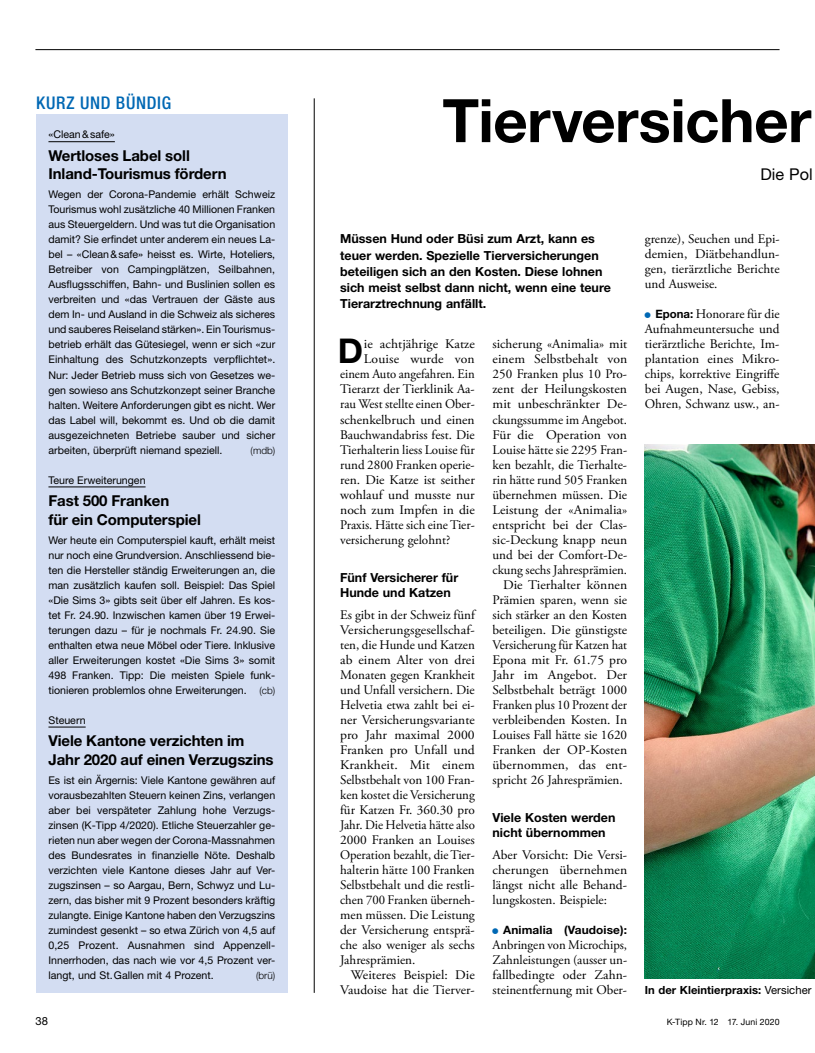
<style>
.page{position:relative;width:815px;height:1053px;background:#fff}
.page>*{position:absolute;margin:0;border:0;box-sizing:border-box;transform-origin:0 0}
.t1{font:700 60px "Helvetica Neue LT Std";letter-spacing:-.01em;color:#000}
.t2{font:700 34.12px "Helvetica Neue LT Std";color:#000}
.t3{font:500 condensed 17.5px "Helvetica Neue LT Std";letter-spacing:.04em;color:#0068b4}
.t4{font:16.25px "Helvetica Neue LT Std";color:#000}
.t5{font:700 15px/18.8px "Helvetica Neue LT Std";letter-spacing:-.005em;color:#000}
.t6{font:13.12px/15px "Adobe Garamond Pro";color:#000;text-align:justify}
.t7{font:13.12px/15px "Adobe Garamond Pro";color:#000;text-align:right;scale:1.04 1}
.t8{font:13.12px "Adobe Garamond Pro";color:#000;scale:.96 1}
.t9{font:700 12.5px/16.2px "Helvetica Neue LT Std";color:#000}
.t10{font:700 11.5px "Helvetica Neue LT Std";letter-spacing:.01em;color:#000}
.t11{font:700 11.25px "Helvetica Neue LT Std";letter-spacing:.005em;color:#000}
.t12{font:11.25px "Helvetica Neue LT Std";color:#000}
.t13{font:10.62px/15px "Helvetica Neue LT Std";color:#000;text-align:justify}
.t14{font:300 10px "Helvetica Neue LT Std";color:#000}
.t15{font:8.75px "Helvetica Neue LT Std";letter-spacing:.015em;color:#000}
.s1{font-weight:300;font-size:10px}
.s2{font-family:"Konsum Plus Minus";font-weight:400;font-size:12.5px;color:#0068b4}
.s3{font-family:"Konsum Plus Minus";font-size:12.5px;color:#0068b4}
.s4{font-family:"Helvetica Neue LT Std";font-weight:700;font-size:11.5px}
.s5{font-weight:400}
</style>
<div class="page">
<hr style="left:35px;top:49px;width:745px;height:1px;background:#000">
<img style="left:645px;top:444px;width:170px;height:534px">
<hr style="left:314px;top:98px;width:1px;height:894px;background:#000">
<div style="left:36px;top:114px;width:252px;height:878px;background:#d3ddf2"></div>
<hr style="left:48px;top:141px;width:67px;height:1px;background:#000">
<hr style="left:48px;top:486px;width:98px;height:1px;background:#000">
<hr style="left:48px;top:726px;width:38px;height:1px;background:#000">
<h3 class="t3" style="left:36px;top:92px;width:137px">KURZ UND BÜNDIG</h3>
<p class="t13" style="left:48px;top:127px;width:68px">«Clean&amp;safe»</p>
<h3 class="t5" style="left:48px;top:145px;width:180px">Wertloses Label soll<br>Inland-Tourismus fördern</h3>
<p class="t13" style="left:48px;top:187px;width:228px">Wegen der Corona-Pandemie erhält Schweiz Tourismus wohl zusätzliche 40 Millionen Franken aus Steuergeldern. Und was tut die Organisation damit? Sie erfindet unter anderem ein neues La&shy;bel – «Clean&amp;safe» heisst es. Wirte, Hoteliers, Betreiber von Campingplätzen, Seilbahnen, Ausflugsschiffen, Bahn- und Buslinien sollen es verbreiten und «das Vertrauen der Gäste aus dem In- und Ausland in die Schweiz als sicheres und sauberes Reiseland stärken». Ein Tourismus&shy;betrieb erhält das Gütesiegel, wenn er sich «zur Einhaltung des Schutzkonzepts verpflichtet».<br>Nur: Jeder Betrieb muss sich von Gesetzes we&shy;gen sowieso ans Schutzkonzept seiner Branche halten. Weitere Anforderungen gibt es nicht. Wer das Label will, bekommt es. Und ob die damit ausgezeichneten Betriebe sauber und sicher arbeiten, überprüft niemand speziell.</p>
<p class="t14" style="left:251px;top:444px;width:26px">(mdb)</p>
<p class="t13" style="left:48px;top:472px;width:99px">Teure Erweiterungen</p>
<h3 class="t5" style="left:48px;top:490px;width:154px">Fast 500 Franken<br>für ein Computerspiel</h3>
<p class="t13" style="left:48px;top:532px;width:228px">Wer heute ein Computerspiel kauft, erhält meist nur noch eine Grundversion. Anschliessend bie&shy;ten die Hersteller ständig Erweiterungen an, die man zusätzlich kaufen soll. Beispiel: Das Spiel «Die Sims 3» gibts seit über elf Jahren. Es kos&shy;tet Fr. 24.90. Inzwischen kamen über 19 Erwei&shy;terungen dazu – für je nochmals Fr. 24.90. Sie enthalten etwa neue Möbel oder Tiere. Inklusive aller Erweiterungen kostet «Die Sims 3» somit 498 Franken. Tipp: Die meisten Spiele funk&shy;tionieren problemlos ohne Erweiterungen. <span class="s1">(cb)</span></p>
<p class="t13" style="left:48px;top:712px;width:39px">Steuern</p>
<h3 class="t5" style="left:48px;top:730px;width:227px">Viele Kantone verzichten im<br>Jahr 2020 auf einen Verzugszins</h3>
<p class="t13" style="left:48px;top:772px;width:228px">Es ist ein Ärgernis: Viele Kantone gewähren auf vorausbezahlten Steuern keinen Zins, verlangen aber bei verspäteter Zahlung hohe Verzugs&shy;zinsen (K-Tipp 4/2020). Etliche Steuerzahler ge&shy;rieten nun aber wegen der Corona-Massnahmen des Bundesrates in finanzielle Nöte. Deshalb verzichten viele Kantone dieses Jahr auf Ver&shy;zugszinsen – so Aargau, Bern, Schwyz und Lu&shy;zern, das bisher mit 9 Prozent besonders kräftig zulangte. Einige Kantone haben den Verzugszins zumindest gesenkt – so etwa Zürich von 4,5 auf 0,25 Prozent. Ausnahmen sind Appenzell-Innerrhoden, das nach wie vor 4,5 Prozent ver&shy;langt, und St.Gallen mit 4 Prozent.</p>
<p class="t14" style="left:256px;top:969px;width:21px">(brü)</p>
<h1 class="t1" style="left:442px;top:84px;width:370px">Tierversicher</h1>
<h3 class="t4" style="left:761px;top:165px;width:54px">Die Pol</h3>
<p class="t9" style="left:340px;top:230px;width:272px">Müssen Hund oder Büsi zum Arzt, kann es teuer werden. Spezielle Tierversicherungen beteiligen sich an den Kosten. Diese lohnen sich meist selbst dann nicht, wenn eine teure Tierarztrechnung anfällt.</p>
<h2 class="t2" style="left:338px;top:330px;width:27px">D</h2>
<p class="t7" style="left:364px;top:337px;width:108px">ie achtjährige Katze</p>
<p class="t6" style="left:493px;top:337px;width:136px">sicherung «Animalia» mit</p>
<p class="t7" style="left:493px;top:352px;width:131px">einem Selbstbehalt von</p>
<p class="t6" style="left:493px;top:367px;width:136px">250 Franken plus 10 Pro-</p>
<p class="t7" style="left:493px;top:382px;width:131px">zent der Heilungskosten</p>
<p class="t7" style="left:493px;top:397px;width:131px">mit unbeschränkter De-</p>
<p class="t6" style="left:493px;top:412px;width:136px">ckungssumme im Angebot.</p>
<p class="t7" style="left:493px;top:427px;width:131px">Für die Operation von</p>
<p class="t6" style="left:493px;top:442px;width:136px">Louise hätte sie 2295 Fran-</p>
<p class="t6" style="left:493px;top:457px;width:136px">ken bezahlt, die Tierhalte-</p>
<p class="t6" style="left:493px;top:472px;width:136px">rin hätte rund 505 Franken</p>
<p class="t6" style="left:493px;top:487px;width:136px">übernehmen müssen. Die</p>
<p class="t7" style="left:493px;top:502px;width:131px">Leistung der «Animalia»</p>
<p class="t7" style="left:493px;top:517px;width:131px">entspricht bei der Clas-</p>
<p class="t6" style="left:493px;top:532px;width:136px">sic-Deckung knapp neun</p>
<p class="t6" style="left:493px;top:547px;width:136px">und bei der Comfort-De-</p>
<p class="t6" style="left:493px;top:562px;width:136px">ckung sechs Jahresprämien.</p>
<p class="t7" style="left:503px;top:577px;width:121px">Die Tierhalter können</p>
<p class="t6" style="left:493px;top:592px;width:136px">Prämien sparen, wenn sie</p>
<p class="t6" style="left:493px;top:607px;width:136px">sich stärker an den Kosten</p>
<p class="t6" style="left:493px;top:622px;width:136px">beteiligen. Die günstigste</p>
<p class="t6" style="left:493px;top:637px;width:136px">Versicherung für Katzen hat</p>
<p class="t6" style="left:493px;top:652px;width:136px">Epona mit Fr. 61.75 pro</p>
<p class="t7" style="left:493px;top:667px;width:131px">Jahr im Angebot. Der</p>
<p class="t6" style="left:493px;top:682px;width:136px">Selbstbehalt beträgt 1000</p>
<p class="t8" style="left:493px;top:696px;width:142px">Franken plus 10 Prozent der</p>
<p class="t6" style="left:493px;top:712px;width:136px">verbleibenden Kosten. In</p>
<p class="t6" style="left:493px;top:727px;width:136px">Louises Fall hätte sie 1620</p>
<p class="t7" style="left:493px;top:742px;width:131px">Franken der OP-Kosten</p>
<p class="t7" style="left:493px;top:757px;width:131px">übernommen, das ent-</p>
<p class="t6" style="left:493px;top:772px;width:132px">spricht 26 Jahresprämien.</p>
<p class="t9" style="left:493px;top:809px;width:124px;line-height:15px">Viele Kosten werden nicht übernommen</p>
<p class="t6" style="left:493px;top:847px;width:136px">Aber Vorsicht: Die Versi&shy;cherungen übernehmen längst nicht alle Behand&shy;lungskosten. Beispiele:</p>
<p class="t10" style="left:493px;top:922px;width:136px"><span class="s2">1</span> Animalia (Vaudoise):</p>
<p class="t6" style="left:493px;top:937px;width:136px">Anbringen von Microchips, Zahnleistungen (ausser un&shy;fallbedingte oder Zahn&shy;steinentfernung mit Ober-</p>
<p class="t7" style="left:364px;top:352px;width:108px">Louise wurde von</p>
<p class="t8" style="left:340px;top:366px;width:142px">einem Auto angefahren. Ein</p>
<p class="t6" style="left:340px;top:382px;width:136px">Tierarzt der Tierklinik Aa-</p>
<p class="t6" style="left:340px;top:397px;width:136px">rau West stellte einen Ober-</p>
<p class="t6" style="left:340px;top:412px;width:136px">schenkelbruch und einen</p>
<p class="t6" style="left:340px;top:427px;width:136px">Bauchwandabriss fest. Die</p>
<p class="t6" style="left:340px;top:442px;width:136px">Tierhalterin liess Louise für</p>
<p class="t6" style="left:340px;top:457px;width:136px">rund 2800 Franken operie-</p>
<p class="t6" style="left:340px;top:472px;width:136px">ren. Die Katze ist seither</p>
<p class="t7" style="left:340px;top:487px;width:131px">wohlauf und musste nur</p>
<p class="t7" style="left:340px;top:502px;width:131px">noch zum Impfen in die</p>
<p class="t6" style="left:340px;top:517px;width:136px">Praxis. Hätte sich eine Tier-</p>
<p class="t6" style="left:340px;top:532px;width:112px">versicherung gelohnt?</p>
<p class="t9" style="left:340px;top:569px;width:120px;line-height:15px">Fünf Versicherer für<br>Hunde und Katzen</p>
<p class="t6" style="left:340px;top:607px;width:136px">Es gibt in der Schweiz fünf Versicherungsgesellschaf&shy;ten, die Hunde und Katzen ab einem Alter von drei Monaten gegen Krankheit und Unfall versichern. Die Helvetia etwa zahlt bei ei&shy;ner Versicherungsvariante pro Jahr maximal 2000<br>Franken pro Unfall und Krankheit. Mit einem Selbstbehalt von 100 Fran&shy;ken kostet die Versicherung für Katzen Fr. 360.30 pro Jahr. Die Helvetia hätte also 2000 Franken an Louises Operation bezahlt, die Tier&shy;halterin hätte 100 Franken Selbstbehalt und die restli&shy;chen 700 Franken überneh&shy;men müssen. Die Leistung der Versicherung entsprä&shy;che also weniger als sechs Jahresprämien.</p>
<p class="t7" style="left:340px;top:967px;width:131px">Weiteres Beispiel: Die<br>Vaudoise hat die Tierver-</p>
<p class="t6" style="left:645px;top:232px;width:136px">grenze), Seuchen und Epi&shy;demien, Diätbehandlun&shy;gen, tierärztliche Berichte und Ausweise.</p>
<p class="t6" style="left:645px;top:307px;width:136px"><span class="s3">1</span> <span class="s4">Epona:</span> Honorare für die Aufnahmeuntersuche und tierärztliche Berichte, Im&shy;plantation eines Mikro&shy;chips, korrektive Eingriffe bei Augen, Nase, Gebiss, Ohren, Schwanz usw., an-</p>
<p class="t11" style="left:645px;top:982px;width:168px">In der Kleintierpraxis: <span class="s5">Versicher</span></p>
<p class="t12" style="left:35px;top:1013px;width:14px">38</p>
<p class="t15" style="left:667px;top:1016px;width:114px">K-Tipp Nr. 12 17. Juni 2020</p>
</div>
